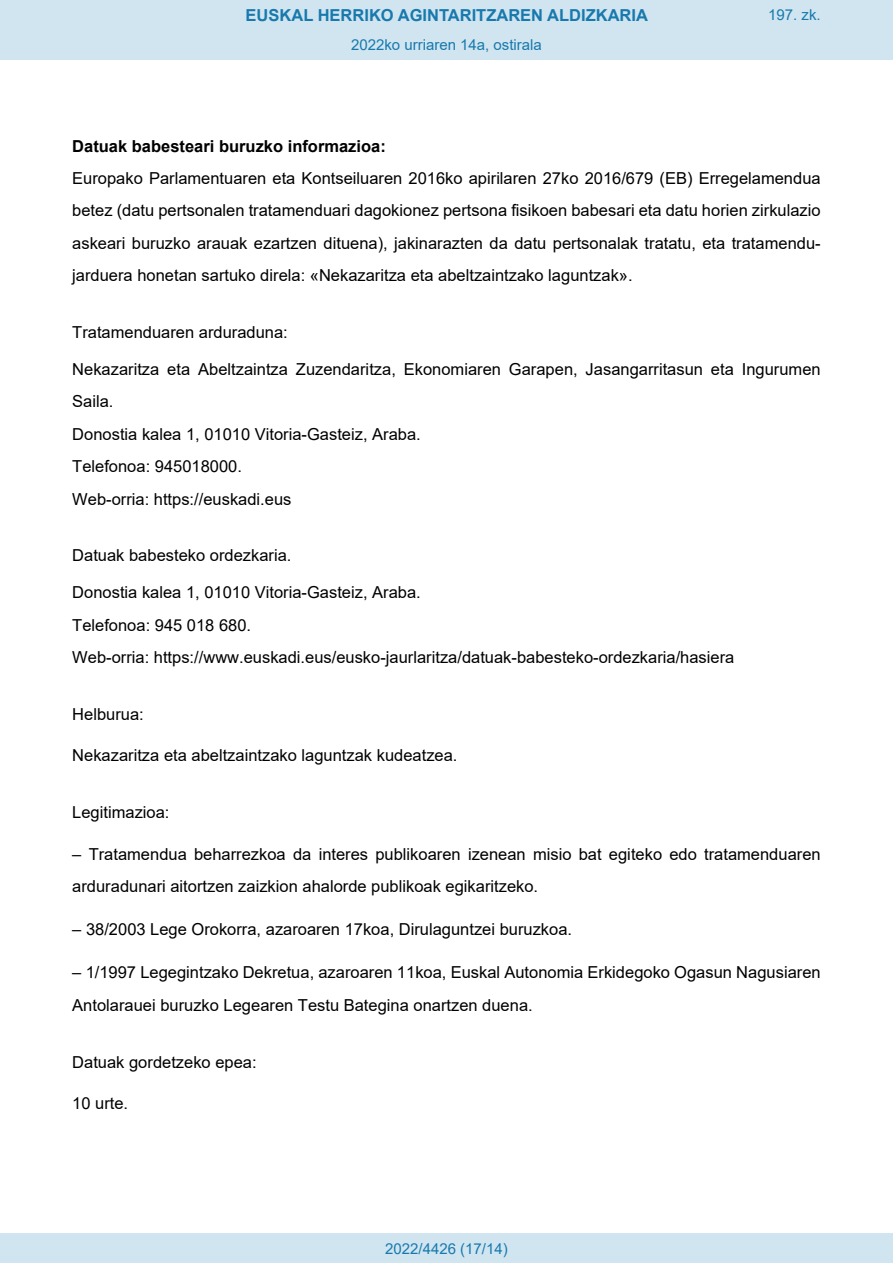
<style>
.page{position:relative;width:893px;height:1263px;background:#fff}
.page>*{position:absolute;margin:0;border:0;box-sizing:border-box;transform-origin:0 0}
.t1{font:16.5px/32.4px "Arial";color:#000}
.t2{font:700 16.5px "Arial";color:#1879ad}
.Paginacion_Centro{font:15px "Arial";color:#1879ad}
.s1{font-weight:700}
</style>
<div class="page">
<div style="left:0;top:0;width:893px;height:60px;background:#d0e5f0"></div>
<div style="left:0;top:1233px;width:893px;height:30px;background:#d0e5f0"></div>
<p class="t2" style="left:246px;top:3px;width:404px">EUSKAL HERRIKO AGINTARITZAREN ALDIZKARIA</p>
<p class="Paginacion_Centro" style="left:768px;top:5px;width:54px">197. zk.</p>
<p class="Paginacion_Centro" style="left:351px;top:35px;width:192px">2022ko urriaren 14a, ostirala</p>
<p class="t1" style="left:72px;top:129px;width:750px"><span class="s1">Datuak babesteari buruzko informazioa:<br></span>Europako Parlamentuaren eta Kontseiluaren 2016ko apirilaren 27ko 2016/679 (EB) Erregelamendua betez (datu pertsonalen tratamenduari dagokionez pertsona fisikoen babesari eta datu horien zirkulazio askeari buruzko arauak ezartzen dituena), jakinarazten da datu pertsonalak tratatu, eta tratamendu&shy;jarduera honetan sartuko direla: «Nekazaritza eta abeltzaintzako laguntzak».</p>
<p class="t1" style="left:72px;top:316px;width:217px">Tratamenduaren arduraduna:</p>
<p class="t1" style="left:72px;top:353px;width:750px">Nekazaritza eta Abeltzaintza Zuzendaritza, Ekonomiaren Garapen, Jasangarritasun eta Ingurumen Saila.<br>Donostia kalea 1, 01010 Vitoria-Gasteiz, Araba.<br>Telefonoa: 945018000.<br>Web-orria: https://euskadi.eus</p>
<p class="t1" style="left:72px;top:539px;width:221px">Datuak babesteko ordezkaria.</p>
<p class="t1" style="left:72px;top:576px;width:664px">Donostia kalea 1, 01010 Vitoria-Gasteiz, Araba.<br>Telefonoa: 945 018 680.<br>Web-orria: https://www.euskadi.eus/eusko-jaurlaritza/datuak-babesteko-ordezkaria/hasiera</p>
<p class="t1" style="left:72px;top:698px;width:73px">Helburua:</p>
<p class="t1" style="left:72px;top:739px;width:387px">Nekazaritza eta abeltzaintzako laguntzak kudeatzea.</p>
<p class="t1" style="left:72px;top:796px;width:99px">Legitimazioa:</p>
<p class="t1" style="left:72px;top:837px;width:750px">– Tratamendua beharrezkoa da interes publikoaren izenean misio bat egiteko edo tratamenduaren arduradunari aitortzen zaizkion ahalorde publikoak egikaritzeko.</p>
<p class="t1" style="left:72px;top:913px;width:501px">– 38/2003 Lege Orokorra, azaroaren 17koa, Dirulaguntzei buruzkoa.</p>
<p class="t1" style="left:72px;top:956px;width:750px">– 1/1997 Legegintzako Dekretua, azaroaren 11koa, Euskal Autonomia Erkidegoko Ogasun Nagusiaren<br>Antolarauei buruzko Legearen Testu Bategina onartzen duena.</p>
<p class="t1" style="left:72px;top:1045px;width:186px">Datuak gordetzeko epea:</p>
<p class="t1" style="left:72px;top:1087px;width:57px">10 urte.</p>
<p class="Paginacion_Centro" style="left:385px;top:1238px;width:124px">2022/4426 (17/14)</p>
</div>
